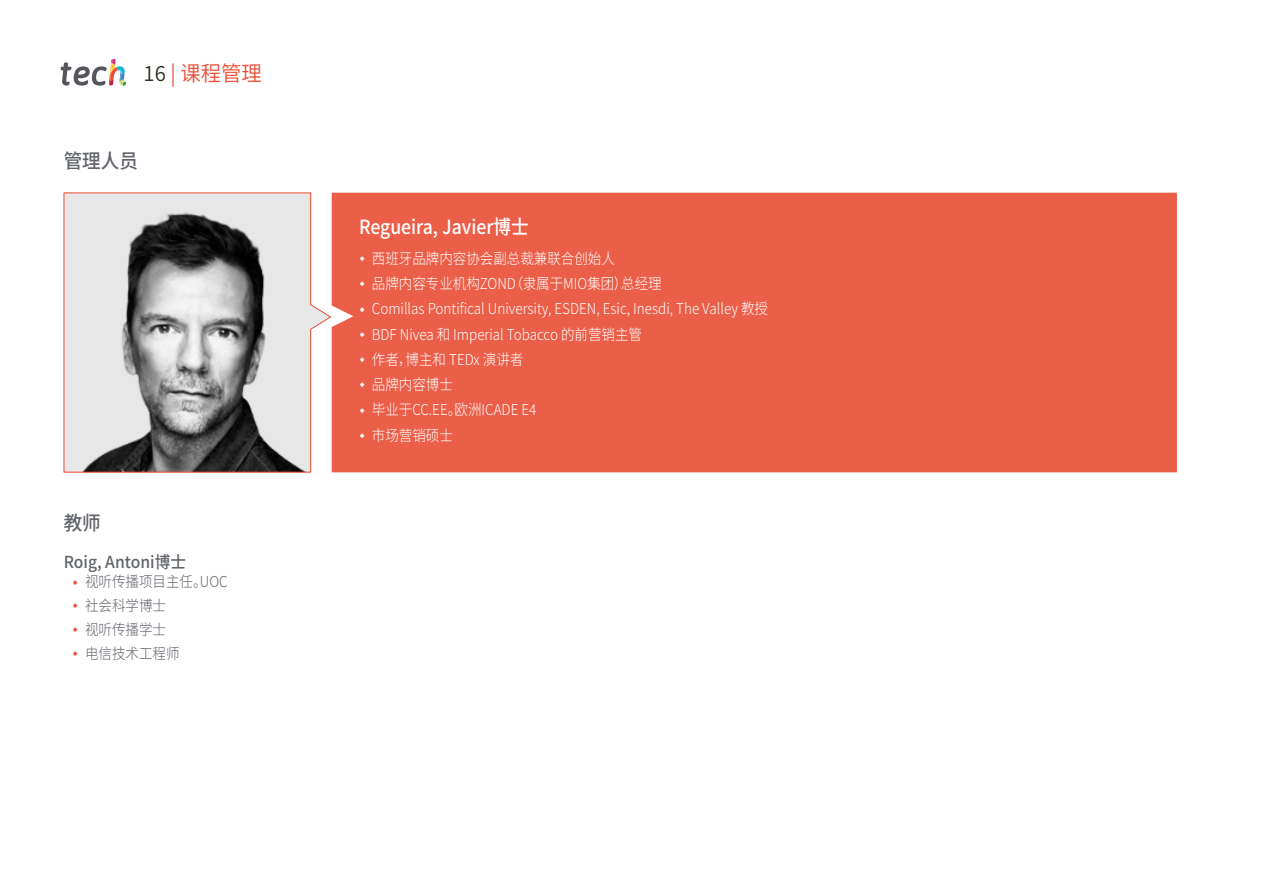
<style>
.page{position:relative;width:1263px;height:893px;background:#fff}
.page>*{position:absolute;margin:0;border:0;box-sizing:border-box;transform-origin:0 0}
.t1{font:21px "Source Han Sans CN";color:#e94d35}
.t2{font:500 19.5px "Source Han Sans CN";color:#fff;scale:.9 1}
.t3{font:500 19.5px "Source Han Sans CN";color:#61646a;scale:.95 1}
.t4{font:500 16.5px "Source Han Sans CN";color:#61646a;scale:.95 1}
.t5{font:300 15px/25.2px "Source Han Sans CN";color:#fff;scale:.9 1}
.t6{font:300 15px/23.7px "Source Han Sans CN";color:#61646a;scale:.9 1}
.s1{color:#312e20}
</style>
<div class="page">
<div style="left:332px;top:193px;width:845px;height:279px;background:#eb5f49"></div>
<svg style="left:64px;top:192px;width:267px;height:281px;background:#b3b0af"></svg>
<svg style="left:61px;top:59px;width:65px;height:27px"></svg>
<svg style="left:360px;top:256px;width:4px;height:5px"></svg>
<svg style="left:360px;top:281px;width:4px;height:5px"></svg>
<svg style="left:360px;top:307px;width:4px;height:5px"></svg>
<svg style="left:360px;top:332px;width:4px;height:5px"></svg>
<svg style="left:360px;top:357px;width:4px;height:5px"></svg>
<svg style="left:360px;top:382px;width:4px;height:5px"></svg>
<svg style="left:360px;top:408px;width:4px;height:5px"></svg>
<svg style="left:360px;top:433px;width:4px;height:5px"></svg>
<h1 class="t1" style="left:144px;top:61px;width:120px"><span class="s1">16</span> | 课程管理</h1>
<h2 class="t3" style="left:64px;top:149px;width:80px">管理人员</h2>
<h2 class="t3" style="left:64px;top:512px;width:41px">教师</h2>
<p class="t4" style="left:64px;top:553px;width:130px">Roig, Antoni博士</p>
<p class="t6" style="left:85px;top:570px;width:160px">视听传播项目主任。UOC社会科学博士<br>视听传播学士<br>电信技术工程师</p>
<h2 class="t2" style="left:359px;top:215px;width:190px">Regueira, Javier博士</h2>
<p class="t5" style="left:372px;top:246px;width:442px">西班牙品牌内容协会副总裁兼联合创始人<br>品牌内容专业机构ZOND（隶属于MIO集团）总经理<br>Comillas Pontifical University, ESDEN, Esic, Inesdi, The Valley 教授<br>BDF Nivea 和 Imperial Tobacco 的前营销主管<br>作者，博主和 TEDx 演讲者<br>品牌内容博士<br>毕业于CC.EE。欧洲ICADE E4<br>市场营销硕士</p>
</div>
